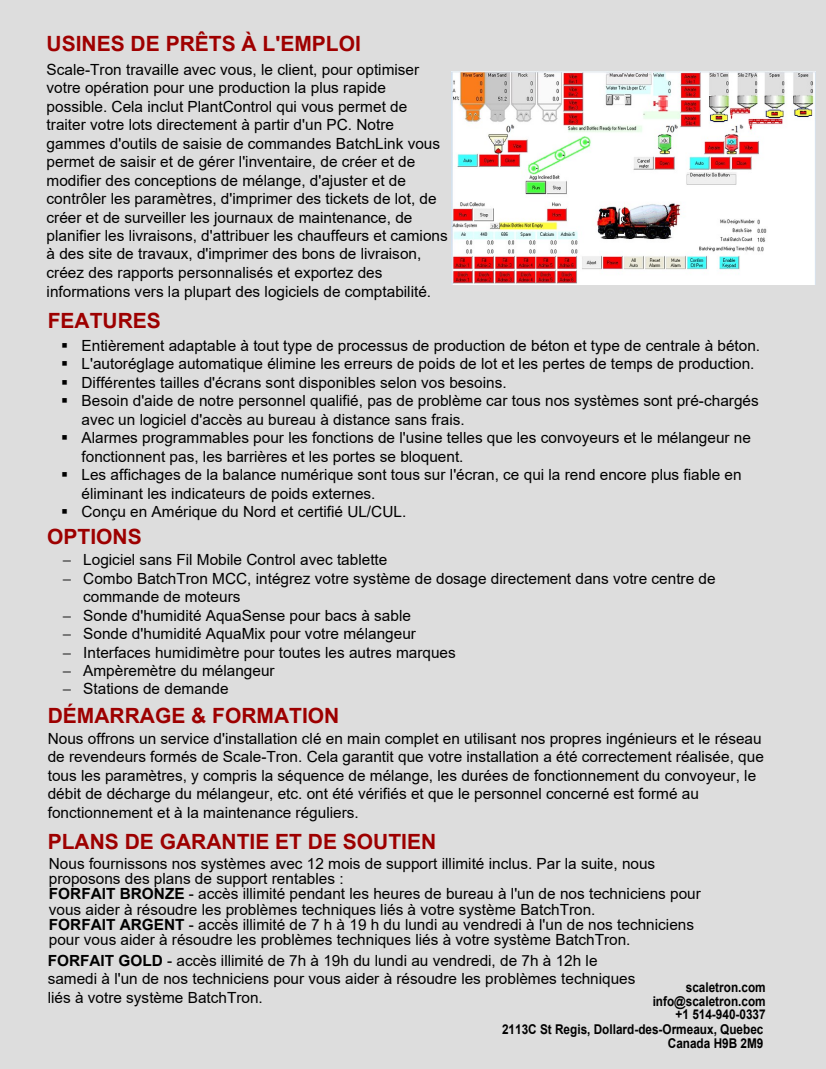
<style>
.page{position:relative;width:826px;height:1069px;background:#ddd}
.page>*{position:absolute;margin:0;border:0;box-sizing:border-box;transform-origin:0 0}
.t1{font:700 21px "Arial";color:#9d0000}
.t2{font:700 21px "Arial";color:#9f0000}
.t3{font:15.3px/18.5px "Arial";color:#000}
.t4{font:700 13.5px/13.5px "Arial";color:#000;text-align:right;scale:.87 1}
.s1{font-weight:700}
</style>
<div class="page">
<img style="left:451px;top:72px;width:364px;height:212px">
<h1 class="t2" style="left:47px;top:29px;width:316px">USINES DE PRÊTS À L'EMPLOI</h1>
<p class="t3" style="left:47px;top:60px;width:403px">Scale-Tron travaille avec vous, le client, pour optimiser votre opération pour une production la plus rapide possible. Cela inclut PlantControl qui vous permet de traiter votre lots directement à partir d'un PC. Notre gammes d'outils de saisie de commandes BatchLink vous permet de saisir et de gérer l'inventaire, de créer et de modifier des conceptions de mélange, d'ajuster et de contrôler les paramètres, d'imprimer des tickets de lot, de créer et de surveiller les journaux de maintenance, de planifier les livraisons, d'attribuer les chauffeurs et camions à des site de travaux, d'imprimer des bons de livraison, créez des rapports personnalisés et exportez des informations vers la plupart des logiciels de comptabilité.</p>
<h1 class="t1" style="left:48px;top:306px;width:115px">FEATURES</h1>
<p class="t3" style="left:61px;top:336px;width:700px">▪ Entièrement adaptable à tout type de processus de production de béton et type de centrale à béton.</p>
<p class="t3" style="left:61px;top:355px;width:695px">▪ L'autoréglage automatique élimine les erreurs de poids de lot et les pertes de temps de production.</p>
<p class="t3" style="left:61px;top:373px;width:447px">▪ Différentes tailles d'écrans sont disponibles selon vos besoins.</p>
<p class="t3" style="left:82px;top:392px;width:679px;text-indent:-20px">▪ Besoin d'aide de notre personnel qualifié, pas de problème car tous nos systèmes sont pré-chargés avec un logiciel d'accès au bureau à distance sans frais.</p>
<p class="t3" style="left:82px;top:429px;width:671px;text-indent:-20px">▪ Alarmes programmables pour les fonctions de l'usine telles que les convoyeurs et le mélangeur ne fonctionnent pas, les barrières et les portes se bloquent.</p>
<p class="t3" style="left:82px;top:465px;width:661px;text-indent:-20px">▪ Les affichages de la balance numérique sont tous sur l'écran, ce qui la rend encore plus fiable en éliminant les indicateurs de poids externes.</p>
<p class="t3" style="left:61px;top:502px;width:347px">▪ Conçu en Amérique du Nord et certifié UL/CUL.</p>
<h1 class="t1" style="left:47px;top:522px;width:96px">OPTIONS</h1>
<p class="t3" style="left:63px;top:551px;width:326px">− Logiciel sans Fil Mobile Control avec tablette</p>
<p class="t3" style="left:63px;top:569px;width:654px">− Combo BatchTron MCC, intégrez votre système de dosage directement dans votre centre de</p>
<p class="t3" style="left:83px;top:587px;width:159px">commande de moteurs</p>
<p class="t3" style="left:63px;top:606px;width:350px">− Sonde d'humidité AquaSense pour bacs à sable</p>
<p class="t3" style="left:63px;top:624px;width:355px">− Sonde d'humidité AquaMix pour votre mélangeur</p>
<p class="t3" style="left:63px;top:643px;width:394px">− Interfaces humidimètre pour toutes les autres marques</p>
<p class="t3" style="left:63px;top:661px;width:213px">− Ampèremètre du mélangeur</p>
<p class="t3" style="left:63px;top:680px;width:167px">− Stations de demande</p>
<h1 class="t1" style="left:48px;top:701px;width:293px">DÉMARRAGE &amp; FORMATION</h1>
<p class="t3" style="left:48px;top:729px;width:717px">Nous offrons un service d'installation clé en main complet en utilisant nos propres ingénieurs et le réseau de revendeurs formés de Scale-Tron. Cela garantit que votre installation a été correctement réalisée, que tous les paramètres, y compris la séquence de mélange, les durées de fonctionnement du convoyeur, le débit de décharge du mélangeur, etc. ont été vérifiés et que le personnel concerné est formé au fonctionnement et à la maintenance réguliers.</p>
<h1 class="t1" style="left:48px;top:827px;width:390px">PLANS DE GARANTIE ET DE SOUTIEN</h1>
<p class="t3" style="left:49px;top:855px;width:653px;line-height:15.3px">Nous fournissons nos systèmes avec 12 mois de support illimité inclus. Par la suite, nous proposons des plans de support rentables :<br><span class="s1">FORFAIT BRONZE</span> - accès illimité pendant les heures de bureau à l'un de nos techniciens pour vous aider à résoudre les problèmes techniques liés à votre système BatchTron.<br><span class="s1">FORFAIT ARGENT</span> - accès illimité de 7 h à 19 h du lundi au vendredi à l'un de nos techniciens pour vous aider à résoudre les problèmes techniques liés à votre système BatchTron.</p>
<p class="t3" style="left:48px;top:951px;width:589px"><span class="s1">FORFAIT GOLD</span> - accès illimité de 7h à 19h du lundi au vendredi, de 7h à 12h le samedi à l'un de nos techniciens pour vous aider à résoudre les problèmes techniques liés à votre système BatchTron.</p>
<p class="t4" style="left:652px;top:981px;width:131px">scaletron.com info@scaletron.com +1 514-940-0337</p>
<p class="t4" style="left:502px;top:1023px;width:302px">2113C St Regis, Dollard-des-Ormeaux, Quebec<br>Canada H9B 2M9</p>
</div>
